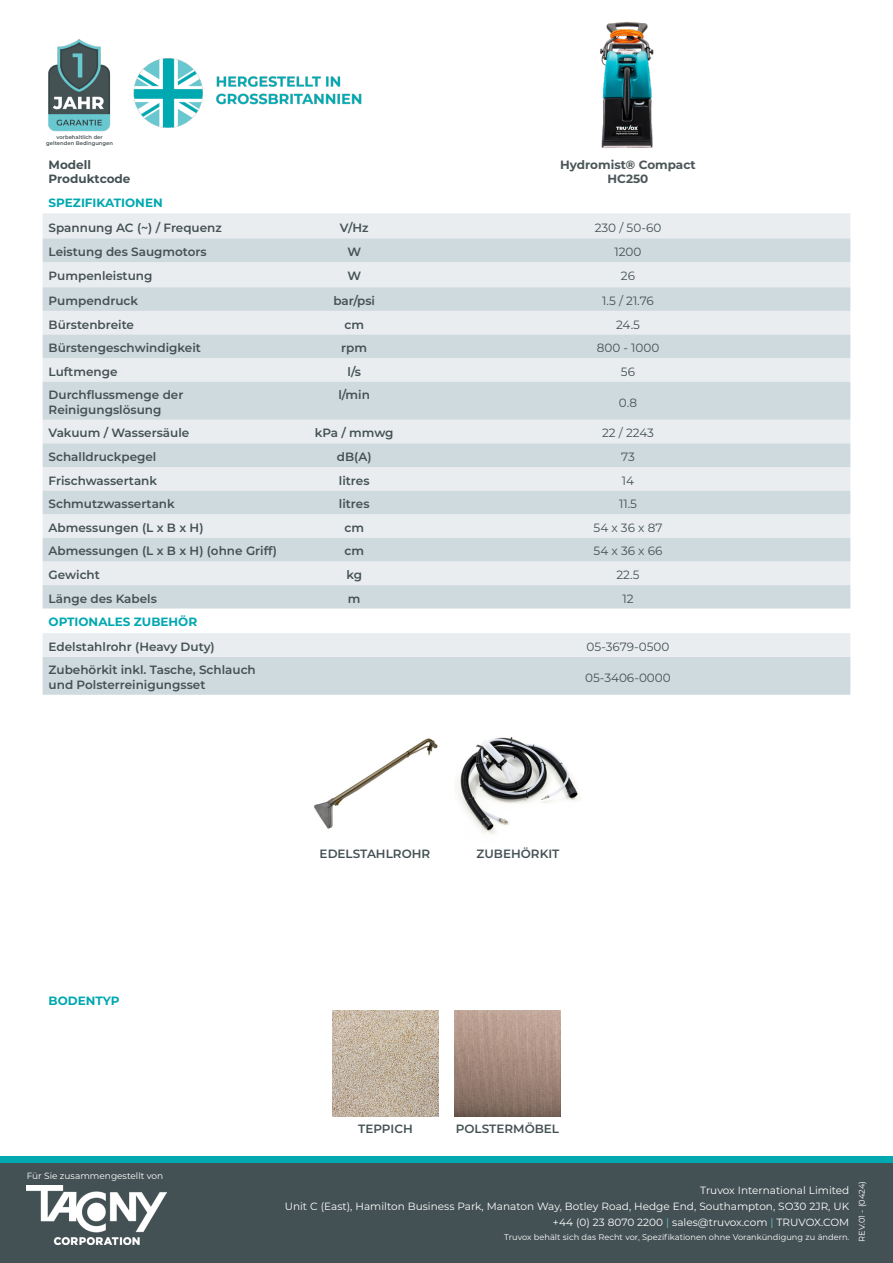
<style>
.page{position:relative;width:893px;height:1263px;background:#fff}
.page>*{position:absolute;margin:0;border:0;box-sizing:border-box;transform-origin:0 0}
.t1{font:600 12px/14.4px "Montserrat";color:#445154}
.t2{font:12px "Montserrat";color:#445154}
.t3{font:700 12px "Montserrat";color:#00a8b0}
.t4{font:700 12px "Montserrat";color:#4c5658}
.t5{font:700 12px "Montserrat";color:#445154}
.t6{font:10.5px "Montserrat";color:#fff}
.t7{font:9px "Montserrat";color:#fff}
.t8{font:8.25px "Montserrat";color:#fff}
.t9{font:600 5.25px/6.3px "Montserrat";color:#445154;text-align:center}
.s1{color:#6ac7ce}
</style>
<div class="page">
<div style="left:0;top:1160px;width:893px;height:103px;background:#445154"></div>
<img style="left:27px;top:1185px;width:140px;height:59px">
<img style="left:332px;top:1010px;width:107px;height:106px">
<div style="left:43px;top:213px;width:807px;height:74px;background:#e9edf0"></div>
<div style="left:43px;top:238px;width:807px;height:24px;background:#cfdadf"></div>
<svg style="left:43px;top:287px;width:807px;height:408px;background:#d9e1e5"></svg>
<svg style="left:43px;top:609px;width:807px;height:48px"></svg>
<div style="left:0;top:1156px;width:893px;height:7px;background:#00a8b0"></div>
<img style="left:133px;top:58px;width:229px;height:70px">
<img style="left:48px;top:39px;width:63px;height:93px">
<img style="left:600px;top:22px;width:54px;height:126px">
<img style="left:314px;top:738px;width:124px;height:91px">
<img style="left:457px;top:737px;width:122px;height:97px">
<img style="left:454px;top:1010px;width:107px;height:106px">
<p class="t9" style="left:46px;top:134px;width:68px">vorbehaltlich der geltenden Bedingungen</p>
<p class="t5" style="left:49px;top:156px;width:44px">Modell</p>
<p class="t5" style="left:49px;top:170px;width:83px">Produktcode</p>
<p class="t4" style="left:560px;top:156px;width:137px">Hydromist® Compact</p>
<p class="t4" style="left:608px;top:170px;width:42px">HC250</p>
<p class="t3" style="left:49px;top:194px;width:116px">SPEZIFIKATIONEN</p>
<p class="t1" style="left:49px;top:220px;width:175px">Spannung AC (~) / Frequenz</p>
<p class="t1" style="left:340px;top:220px;width:30px">V/Hz</p>
<p class="t2" style="left:595px;top:220px;width:68px">230 / 50-60</p>
<p class="t1" style="left:49px;top:244px;width:160px">Leistung des Saugmotors</p>
<p class="t1" style="left:347px;top:244px;width:15px">W</p>
<p class="t2" style="left:614px;top:243px;width:28px">1200</p>
<p class="t1" style="left:49px;top:268px;width:105px">Pumpenleistung</p>
<p class="t1" style="left:347px;top:268px;width:15px">W</p>
<p class="t2" style="left:621px;top:268px;width:16px">26</p>
<p class="t1" style="left:49px;top:293px;width:91px">Pumpendruck</p>
<p class="t1" style="left:333px;top:293px;width:43px">bar/psi</p>
<p class="t2" style="left:602px;top:292px;width:53px">1.5 / 21.76</p>
<p class="t1" style="left:49px;top:316px;width:87px">Bürstenbreite</p>
<p class="t1" style="left:344px;top:316px;width:21px">cm</p>
<p class="t2" style="left:616px;top:316px;width:26px">24.5</p>
<p class="t1" style="left:49px;top:340px;width:154px">Bürstengeschwindigkeit</p>
<p class="t1" style="left:341px;top:340px;width:27px">rpm</p>
<p class="t2" style="left:597px;top:340px;width:64px">800 - 1000</p>
<p class="t1" style="left:49px;top:364px;width:71px">Luftmenge</p>
<p class="t1" style="left:348px;top:364px;width:15px">l/s</p>
<p class="t2" style="left:621px;top:363px;width:16px">56</p>
<p class="t1" style="left:49px;top:387px;width:136px">Durchflussmenge der<br>Reinigungslösung</p>
<p class="t1" style="left:338px;top:387px;width:33px">l/min</p>
<p class="t2" style="left:619px;top:394px;width:20px">0.8</p>
<p class="t1" style="left:49px;top:425px;width:142px">Vakuum / Wassersäule</p>
<p class="t1" style="left:315px;top:425px;width:80px">kPa / mmwg</p>
<p class="t2" style="left:602px;top:425px;width:53px">22 / 2243</p>
<p class="t1" style="left:49px;top:449px;width:109px">Schalldruckpegel</p>
<p class="t1" style="left:337px;top:449px;width:36px">dB(A)</p>
<p class="t2" style="left:621px;top:448px;width:15px">73</p>
<p class="t1" style="left:49px;top:473px;width:110px">Frischwassertank</p>
<p class="t1" style="left:339px;top:473px;width:32px">litres</p>
<p class="t2" style="left:622px;top:472px;width:14px">14</p>
<p class="t1" style="left:49px;top:496px;width:128px">Schmutzwassertank</p>
<p class="t1" style="left:339px;top:496px;width:32px">litres</p>
<p class="t2" style="left:619px;top:496px;width:19px">11.5</p>
<p class="t1" style="left:49px;top:520px;width:156px">Abmessungen (L x B x H)</p>
<p class="t1" style="left:344px;top:520px;width:21px">cm</p>
<p class="t2" style="left:594px;top:519px;width:70px">54 x 36 x 87</p>
<p class="t1" style="left:49px;top:543px;width:230px">Abmessungen (L x B x H) (ohne Griff)</p>
<p class="t1" style="left:344px;top:543px;width:21px">cm</p>
<p class="t2" style="left:594px;top:543px;width:70px">54 x 36 x 66</p>
<p class="t1" style="left:49px;top:567px;width:53px">Gewicht</p>
<p class="t1" style="left:346px;top:567px;width:17px">kg</p>
<p class="t2" style="left:616px;top:567px;width:25px">22.5</p>
<p class="t1" style="left:49px;top:591px;width:110px">Länge des Kabels</p>
<p class="t1" style="left:348px;top:591px;width:14px">m</p>
<p class="t2" style="left:622px;top:590px;width:13px">12</p>
<p class="t3" style="left:49px;top:613px;width:150px">OPTIONALES ZUBEHÖR</p>
<p class="t1" style="left:49px;top:639px;width:168px">Edelstahlrohr (Heavy Duty)</p>
<p class="t2" style="left:587px;top:638px;width:84px">05-3679-0500</p>
<p class="t1" style="left:49px;top:662px;width:209px">Zubehörkit inkl. Tasche, Schlauch und Polsterreinigungsset</p>
<p class="t2" style="left:585px;top:669px;width:87px">05-3406-0000</p>
<p class="t3" style="left:49px;top:992px;width:73px">BODENTYP</p>
<p class="t7" style="left:27px;top:1170px;width:138px">Für Sie zusammengestellt von</p>
<p class="t1" style="left:320px;top:846px;width:112px">EDELSTAHLROHR</p>
<p class="t1" style="left:476px;top:846px;width:84px">ZUBEHÖRKIT</p>
<p class="t1" style="left:358px;top:1121px;width:56px">TEPPICH</p>
<p class="t1" style="left:456px;top:1121px;width:105px">POLSTERMÖBEL</p>
<p class="t6" style="left:700px;top:1183px;width:151px">Truvox International Limited</p>
<p class="t6" style="left:285px;top:1199px;width:566px">Unit C (East), Hamilton Business Park, Manaton Way, Botley Road, Hedge End, Southampton, SO30 2JR, UK</p>
<p class="t6" style="left:553px;top:1215px;width:298px">+44 (0) 23 8070 2200 <span class="s1">|</span> sales@truvox.com <span class="s1">|</span> TRUVOX.COM</p>
<p class="t8" style="left:504px;top:1231px;width:347px">Truvox behält sich das Recht vor, Spezifikationen ohne Vorankündigung zu ändern.</p>
<p class="t8" style="left:856px;top:1242px;width:62px;rotate:-90deg">REV.01 - (0424)</p>
</div>
